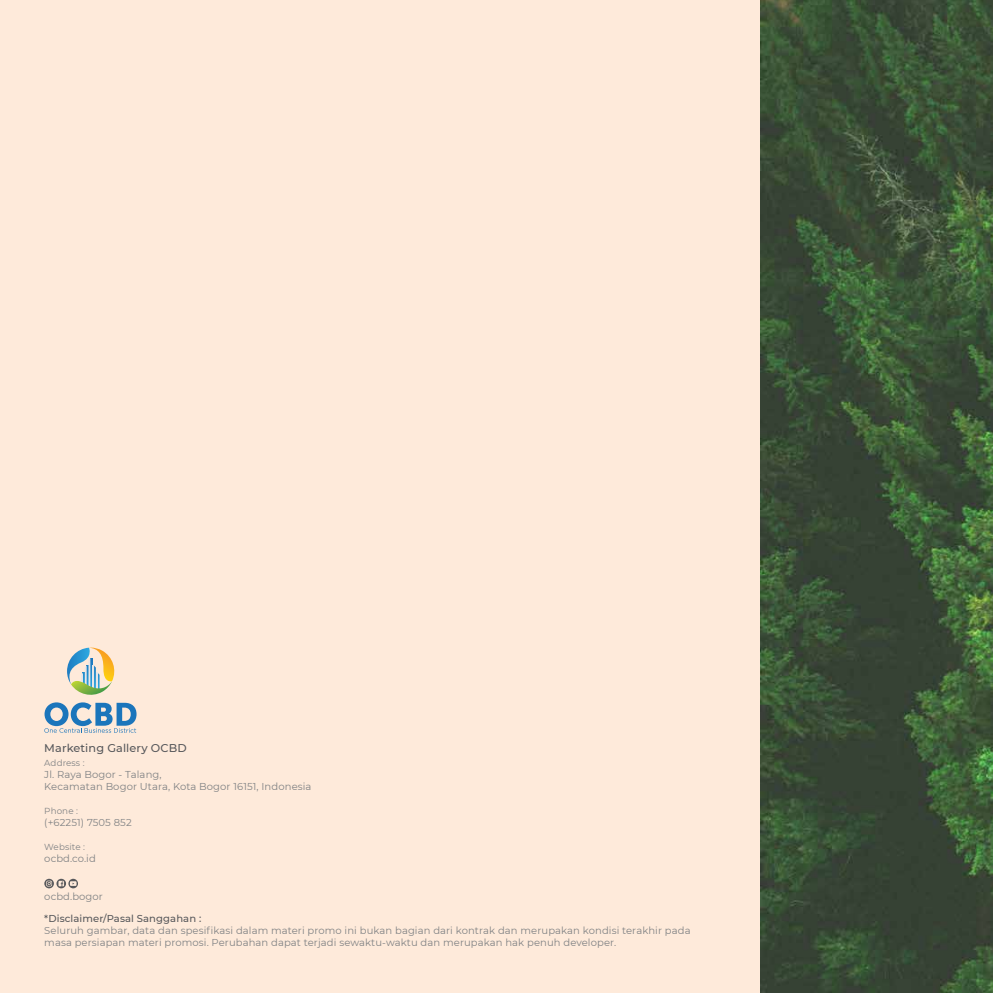
<style>
.page{position:relative;width:993px;height:993px;background:#fff}
.page>*{position:absolute;margin:0;border:0;box-sizing:border-box;transform-origin:0 0}
.t1{font:500 11.25px "Montserrat";letter-spacing:.01em;color:#57585b}
.t2{font:10px/12px "Montserrat";letter-spacing:.01em;color:#808284}
.t3{font:500 10px "Montserrat";letter-spacing:.01em;color:#57585b}
.t4{font:8.75px "Montserrat";letter-spacing:.01em;color:#808284}
</style>
<div class="page">
<div style="left:0;top:0;width:992px;height:992px;background:#feeada"></div>
<svg style="left:44px;top:878px;width:34px;height:10px"></svg>
<img style="left:760px;top:0;width:232px;height:992px">
<svg style="left:44px;top:647px;width:92px;height:85px"></svg>
<p class="t1" style="left:44px;top:739px;width:144px">Marketing Gallery OCBD</p>
<p class="t4" style="left:44px;top:756px;width:42px">Address :</p>
<p class="t2" style="left:44px;top:768px;width:268px">Jl. Raya Bogor - Talang,<br>Kecamatan Bogor Utara, Kota Bogor 16151, Indonesia</p>
<p class="t4" style="left:44px;top:804px;width:35px">Phone :</p>
<p class="t2" style="left:44px;top:816px;width:89px">(+62251) 7505 852</p>
<p class="t4" style="left:44px;top:840px;width:42px">Website :</p>
<p class="t2" style="left:44px;top:852px;width:53px">ocbd.co.id</p>
<p class="t2" style="left:44px;top:889px;width:60px">ocbd.bogor</p>
<p class="t3" style="left:44px;top:911px;width:158px">*Disclaimer/Pasal Sanggahan :</p>
<p class="t2" style="left:44px;top:923px;width:647px">Seluruh gambar, data dan spesifikasi dalam materi promo ini bukan bagian dari kontrak dan merupakan kondisi terakhir pada masa persiapan materi promosi. Perubahan dapat terjadi sewaktu-waktu dan merupakan hak penuh developer.</p>
</div>
